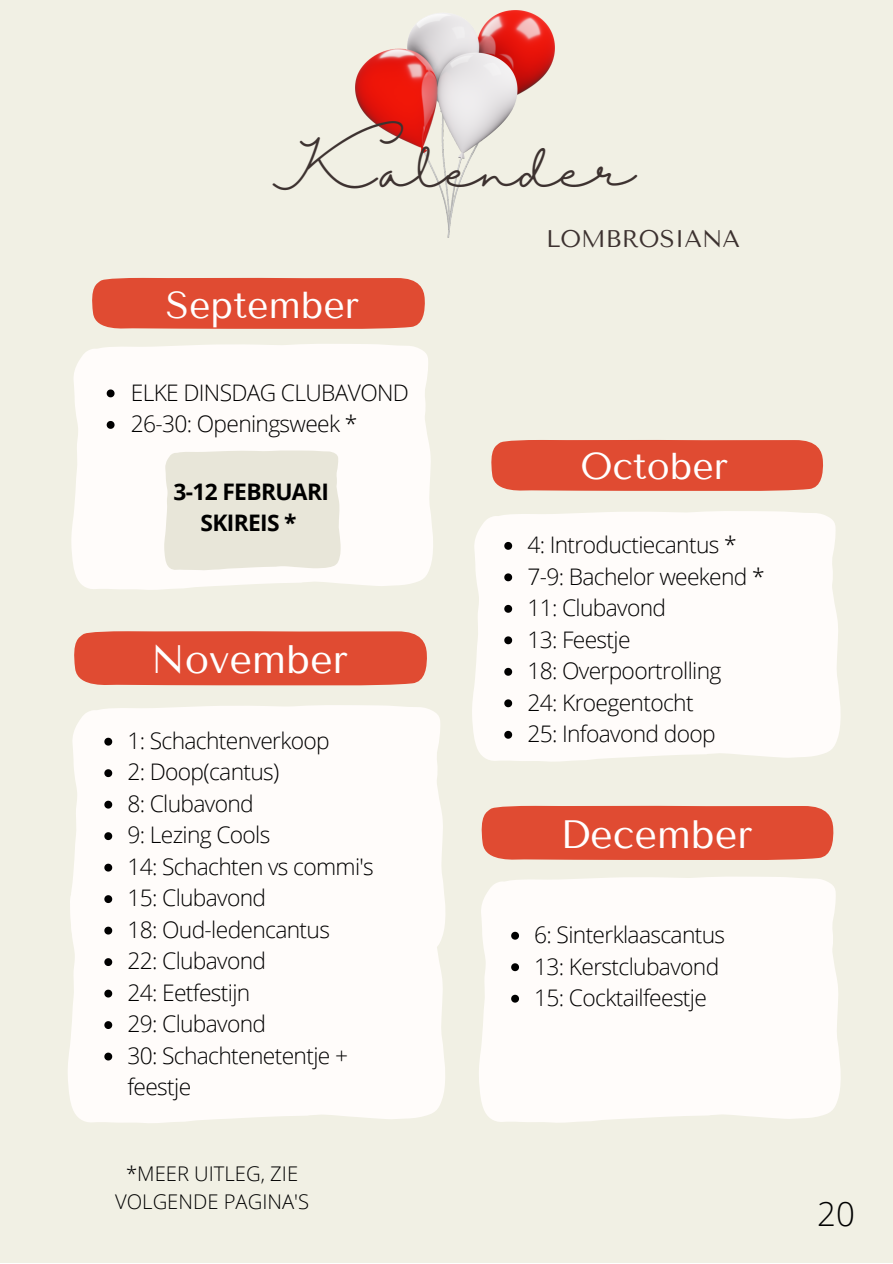
<style>
.page{position:relative;width:893px;height:1264px;background:#fff}
.page>*{position:absolute;margin:0;border:0;box-sizing:border-box;transform-origin:0 0}
.t1{font:45px "Halimun";color:#3d3230}
.t2{font:39.6px "Tenor Sans";color:#fff}
.t3{font:39.45px "Tenor Sans";color:#fff}
.t4{font:37.35px "Tenor Sans";color:#fff}
.t5{font:37.2px "Tenor Sans";color:#fff}
.t6{font:300 33px "Open Sans";color:#000}
.t7{font:24px "Tenor Sans";color:#3d3230}
.t8{font:300 22.8px/31.5px "Open Sans";letter-spacing:-.03em;color:#000}
.t9{font:700 22.8px/31.5px "Open Sans";letter-spacing:-.03em;color:#000;text-align:center}
.t10{font:300 20.25px/28.2px "Open Sans";color:#000;text-align:center}
</style>
<div class="page">
<div style="left:0;top:0;width:892px;height:1262px;background:#f1f0e4"></div>
<div style="left:92px;top:278px;width:333px;height:51px;background:#e04b32"></div>
<div style="left:491px;top:440px;width:332px;height:51px;background:#e04b32"></div>
<div style="left:74px;top:631px;width:353px;height:55px;background:#e04b32"></div>
<div style="left:481px;top:805px;width:352px;height:55px;background:#e04b32"></div>
<div style="left:71px;top:344px;width:362px;height:246px;background:#fffcfa"></div>
<div style="left:472px;top:511px;width:368px;height:251px;background:#fffcfa"></div>
<div style="left:72px;top:705px;width:371px;height:160px;background:#fffcfa"></div>
<div style="left:68px;top:865px;width:377px;height:258px;background:#fffcfa"></div>
<img style="left:355px;top:11px;width:199px;height:227px">
<svg style="left:107px;top:389px;width:7px;height:8px"></svg>
<svg style="left:107px;top:421px;width:7px;height:8px"></svg>
<svg style="left:504px;top:542px;width:8px;height:8px"></svg>
<svg style="left:504px;top:573px;width:8px;height:8px"></svg>
<svg style="left:504px;top:605px;width:8px;height:7px"></svg>
<svg style="left:504px;top:636px;width:8px;height:8px"></svg>
<svg style="left:504px;top:668px;width:8px;height:7px"></svg>
<svg style="left:504px;top:699px;width:8px;height:8px"></svg>
<svg style="left:504px;top:731px;width:8px;height:7px"></svg>
<svg style="left:104px;top:737px;width:8px;height:8px"></svg>
<svg style="left:104px;top:769px;width:8px;height:8px"></svg>
<svg style="left:104px;top:800px;width:8px;height:8px"></svg>
<svg style="left:104px;top:832px;width:8px;height:8px"></svg>
<svg style="left:104px;top:863px;width:8px;height:8px"></svg>
<svg style="left:104px;top:895px;width:8px;height:8px"></svg>
<svg style="left:104px;top:926px;width:8px;height:8px"></svg>
<svg style="left:104px;top:958px;width:8px;height:8px"></svg>
<svg style="left:104px;top:989px;width:8px;height:8px"></svg>
<svg style="left:104px;top:1021px;width:8px;height:8px"></svg>
<svg style="left:104px;top:1052px;width:8px;height:8px"></svg>
<div style="left:479px;top:877px;width:361px;height:246px;background:#fffcfa"></div>
<svg style="left:511px;top:931px;width:8px;height:8px"></svg>
<svg style="left:511px;top:963px;width:8px;height:8px"></svg>
<svg style="left:511px;top:994px;width:8px;height:8px"></svg>
<div style="left:164px;top:450px;width:176px;height:120px;background:#e8e6d9"></div>
<h1 class="t1" style="left:275px;top:145px;width:361px">Kalender</h1>
<h3 class="t4" style="left:166px;top:284px;width:195px">September</h3>
<p class="t8" style="left:131px;top:376px;width:279px">ELKE DINSDAG CLUBAVOND<br>26-30: Openingsweek *</p>
<p class="t9" style="left:173px;top:475px;width:157px">3-12 FEBRUARI<br>SKIREIS *</p>
<h2 class="t2" style="left:151px;top:636px;width:198px">November</h2>
<p class="t8" style="left:127px;top:724px;width:248px">1: Schachtenverkoop<br>2: Doop(cantus)<br>8: Clubavond<br>9: Lezing Cools<br>14: Schachten vs commi's<br>15: Clubavond<br>18: Oud-ledencantus<br>22: Clubavond<br>24: Eetfestijn<br>29: Clubavond<br>30: Schachtenetentje + feestje</p>
<p class="t10" style="left:115px;top:1159px;width:195px">*MEER UITLEG, ZIE<br>VOLGENDE PAGINA'S</p>
<p class="t7" style="left:546px;top:225px;width:195px">LOMBROSIANA</p>
<h3 class="t5" style="left:580px;top:445px;width:149px">October</h3>
<p class="t8" style="left:527px;top:528px;width:239px">4: Introductiecantus *<br>7-9: Bachelor weekend *<br>11: Clubavond<br>13: Feestje<br>18: Overpoortrolling<br>24: Kroegentocht<br>25: Infoavond doop</p>
<h3 class="t3" style="left:560px;top:811px;width:194px">December</h3>
<p class="t8" style="left:534px;top:918px;width:192px">6: Sinterklaascantus<br>13: Kerstclubavond<br>15: Cocktailfeestje</p>
<h3 class="t6" style="left:817px;top:1190px;width:39px">20</h3>
</div>
